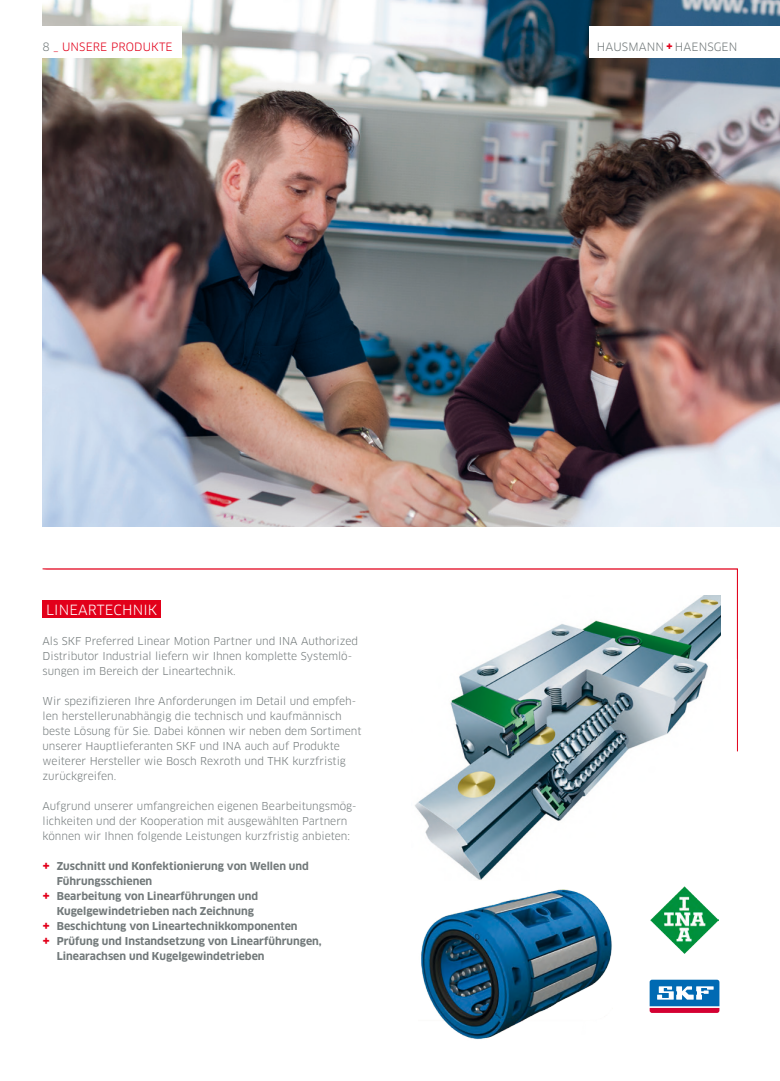
<style>
.page{position:relative;width:780px;height:1081px;background:#fff}
.page>*{position:absolute;margin:0;border:0;box-sizing:border-box;transform-origin:0 0}
.rubrik-produkte-abs{font:13.75px "Clan OT";letter-spacing:.01em;color:#fff}
.t1{font:11.25px "Clan OT";letter-spacing:.01em;color:#72797a}
.t2{font:11.25px "Clan OT";letter-spacing:.01em;color:#e2001a}
.t3{font:10.62px/15px "Clan OT";color:#72797a}
.t4{font:700 10.62px "Clan OT";color:#72797a}
.s1{color:#72797a}
.s2{font-weight:700;color:#e2001a}
.s3{font-size:12.5px;color:#e2001a}
</style>
<div class="page">
<svg style="left:42px;top:568px;width:695px;height:183px"></svg>
<img style="left:411px;top:595px;width:309px;height:285px">
<img style="left:43px;top:0;width:737px;height:526px">
<img style="left:421px;top:889px;width:191px;height:150px">
<div style="left:43px;top:601px;width:118px;height:17px;background:#e2001a"></div>
<div style="left:0;top:27px;width:181px;height:31px;background:#fff"></div>
<div style="left:589px;top:27px;width:191px;height:31px;background:#fff"></div>
<img style="left:650px;top:886px;width:68px;height:68px">
<svg style="left:648px;top:978px;width:73px;height:36px"></svg>
<svg style="left:649px;top:979px;width:70px;height:34px"></svg>
<p class="t2" style="left:43px;top:41px;width:132px"><span class="s1">8</span> _ UNSERE PRODUKTE</p>
<p class="t1" style="left:597px;top:41px;width:142px">HAUSMANN <span class="s2">+</span> HAENSGEN</p>
<p class="rubrik-produkte-abs" style="left:46px;top:602px;width:113px">LINEARTECHNIK</p>
<p class="t3" style="left:43px;top:634px;width:317px">Als SKF Preferred Linear Motion Partner und INA Authorized<br>Distributor Industrial liefern wir Ihnen komplette Systemlö&shy;sungen im Bereich der Lineartechnik.</p>
<p class="t3" style="left:43px;top:694px;width:320px">Wir spezifizieren Ihre Anforderungen im Detail und empfeh&shy;len herstellerunabhängig die technisch und kaufmännisch beste Lösung für Sie. Dabei können wir neben dem Sortiment unserer Hauptlieferanten SKF und INA auch auf Produkte weiterer Hersteller wie Bosch Rexroth und THK kurzfristig zurückgreifen.</p>
<p class="t3" style="left:43px;top:799px;width:315px">Aufgrund unserer umfangreichen eigenen Bearbeitungsmög&shy;lichkeiten und der Kooperation mit ausgewählten Partnern können wir Ihnen folgende Leistungen kurzfristig anbieten:</p>
<p class="t4" style="left:43px;top:860px;width:268px"><span class="s3">+</span> Zuschnitt und Konfektionierung von Wellen und</p>
<p class="t4" style="left:57px;top:875px;width:97px">Führungsschienen</p>
<p class="t4" style="left:43px;top:890px;width:217px"><span class="s3">+</span> Bearbeitung von Linearführungen und</p>
<p class="t4" style="left:57px;top:905px;width:199px">Kugelgewindetrieben nach Zeichnung</p>
<p class="t4" style="left:43px;top:920px;width:256px"><span class="s3">+</span> Beschichtung von Lineartechnikkomponenten</p>
<p class="t4" style="left:43px;top:935px;width:281px"><span class="s3">+</span> Prüfung und Instandsetzung von Linearführungen,</p>
<p class="t4" style="left:57px;top:950px;width:209px">Linearachsen und Kugelgewindetrieben</p>
</div>
